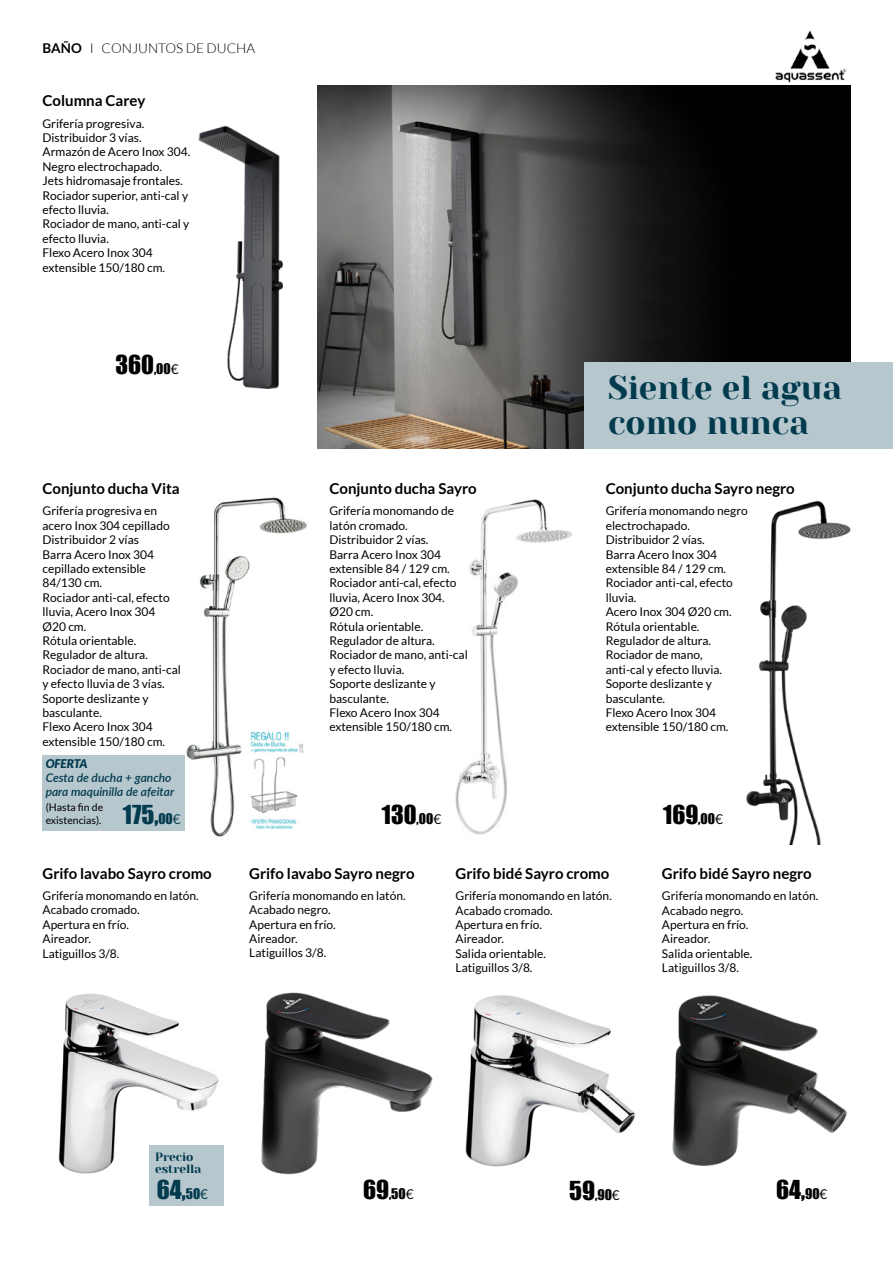
<style>
.page{position:relative;width:893px;height:1263px;background:#fff}
.page>*{position:absolute;margin:0;border:0;box-sizing:border-box;transform-origin:0 0}
.t1{font:33px/34.5px "Yeseva One";color:#023a4e}
.t2{font:24px "Impact";color:#000}
.t3{font:24px "Impact";color:#023a4e}
.t4{font:700 15px "Lato";color:#000}
.t5{font:300 13.5px "Lato";color:#000}
.t6{font:13.5px "Impact";color:#000}
.t7{font:12px/14.4px "Lato";color:#000}
.t8{font:italic 600 12px/14.4px "Lato";color:#023a4e}
.t9{font:12px/12px "Yeseva One";letter-spacing:-.01em;color:#023a4e}
.t10{font:italic 900 12px "Lato";color:#023a4e}
.t11{font:10.5px/12.6px "Lato";color:#000}
.s1{font-weight:700}
.s2{font-size:13.5px}
.s3{font-family:"Lato";font-size:13.5px}
.s4{font-size:24px}
.s5{font-family:"Lato"}
</style>
<div class="page">
<img style="left:746px;top:500px;width:104px;height:345px">
<img style="left:198px;top:125px;width:85px;height:265px">
<img style="left:455px;top:499px;width:118px;height:336px">
<img style="left:318px;top:85px;width:532px;height:364px">
<img style="left:672px;top:995px;width:176px;height:171px">
<img style="left:58px;top:993px;width:166px;height:191px">
<img style="left:465px;top:995px;width:171px;height:172px">
<img style="left:261px;top:992px;width:172px;height:183px">
<img style="left:184px;top:497px;width:123px;height:340px">
<div style="left:585px;top:362px;width:308px;height:87px;background:#b6c7ce"></div>
<img style="left:775px;top:30px;width:72px;height:53px">
<div style="left:149px;top:1145px;width:74px;height:60px;background:#b6c7ce"></div>
<div style="left:43px;top:755px;width:142px;height:75px;background:#b6c7ce"></div>
<p class="t5" style="left:43px;top:41px;width:214px"><span class="s1">BAÑO</span> I CONJUNTOS DE DUCHA</p>
<p class="t4" style="left:43px;top:92px;width:104px">Columna Carey</p>
<p class="t7" style="left:43px;top:116px;width:149px">Grifería progresiva.<br>Distribuidor 3 vías.<br>Armazón de Acero Inox 304.<br>Negro electrochapado.<br>Jets hidromasaje frontales.<br>Rociador superior, anti-cal y efecto lluvia.<br>Rociador de mano, anti-cal y efecto lluvia.<br>Flexo Acero Inox 304 extensible 150/180 cm.</p>
<h2 class="t2" style="left:115px;top:346px;width:65px">360<span class="s2">,00</span><span class="s3">€</span></h2>
<p class="t4" style="left:43px;top:480px;width:139px">Conjunto ducha Vita</p>
<p class="t7" style="left:43px;top:504px;width:140px">Grifería progresiva en acero Inox 304 cepillado<br>Distribuidor 2 vías<br>Barra Acero Inox 304 cepillado extensible<br>84/130 cm.<br>Rociador anti-cal, efecto lluvia, Acero Inox 304<br>Ø20 cm.<br>Rótula orientable.<br>Regulador de altura.<br>Rociador de mano, anti-cal y efecto lluvia de 3 vías.<br>Soporte deslizante y basculante.<br>Flexo Acero Inox 304 extensible 150/180 cm.</p>
<p class="t10" style="left:46px;top:756px;width:43px">OFERTA</p>
<p class="t8" style="left:46px;top:770px;width:130px">Cesta de ducha + gancho para maquinilla de afeitar</p>
<p class="t11" style="left:46px;top:801px;width:59px">(Hasta fin de existencias).</p>
<h2 class="t3" style="left:123px;top:796px;width:59px">175,<span class="s2">00</span><span class="s3">€</span></h2>
<h1 class="t1" style="left:608px;top:369px;width:236px">Siente el agua como nunca</h1>
<p class="t4" style="left:329px;top:480px;width:149px">Conjunto ducha Sayro</p>
<p class="t4" style="left:606px;top:480px;width:191px">Conjunto ducha Sayro negro</p>
<p class="t7" style="left:329px;top:504px;width:140px">Grifería monomando de latón cromado.<br>Distribuidor 2 vías.<br>Barra Acero Inox 304 extensible 84 / 129 cm.<br>Rociador anti-cal, efecto lluvia, Acero Inox 304.<br>Ø20 cm.<br>Rótula orientable.<br>Regulador de altura.<br>Rociador de mano, anti-cal y efecto lluvia.<br>Soporte deslizante y basculante.<br>Flexo Acero Inox 304 extensible 150/180 cm.</p>
<p class="t7" style="left:606px;top:504px;width:144px">Grifería monomando negro electrochapado.<br>Distribuidor 2 vías.<br>Barra Acero Inox 304 extensible 84 / 129 cm.<br>Rociador anti-cal, efecto lluvia.<br>Acero Inox 304 Ø20 cm.<br>Rótula orientable.<br>Regulador de altura.<br>Rociador de mano,<br>anti-cal y efecto lluvia.<br>Soporte deslizante y basculante.<br>Flexo Acero Inox 304 extensible 150/180 cm.</p>
<h2 class="t2" style="left:382px;top:796px;width:61px">130<span class="s2">,00</span><span class="s3">€</span></h2>
<h2 class="t2" style="left:663px;top:796px;width:61px">169<span class="s2">,00</span><span class="s3">€</span></h2>
<p class="t4" style="left:43px;top:864px;width:171px">Grifo lavabo Sayro cromo</p>
<p class="t4" style="left:455px;top:865px;width:155px">Grifo bidé Sayro cromo</p>
<p class="t4" style="left:249px;top:864px;width:167px">Grifo lavabo Sayro negro</p>
<p class="t4" style="left:662px;top:865px;width:151px">Grifo bidé Sayro negro</p>
<p class="t7" style="left:43px;top:888px;width:158px">Grifería monomando en latón.<br>Acabado cromado.<br>Apertura en frío.<br>Aireador.<br>Latiguillos 3/8.</p>
<p class="t7" style="left:249px;top:888px;width:158px">Grifería monomando en latón.<br>Acabado negro.<br>Apertura en frío.<br>Aireador.<br>Latiguillos 3/8.</p>
<p class="t7" style="left:455px;top:888px;width:158px">Grifería monomando en latón.<br>Acabado cromado.<br>Apertura en frío.<br>Aireador.<br>Salida orientable.<br>Latiguillos 3/8.</p>
<p class="t7" style="left:662px;top:888px;width:158px">Grifería monomando en latón.<br>Acabado negro.<br>Apertura en frío.<br>Aireador.<br>Salida orientable.<br>Latiguillos 3/8.</p>
<p class="t9" style="left:155px;top:1151px;width:47px">Precio estrella</p>
<h2 class="t3" style="left:157px;top:1171px;width:53px">64,<span class="s2">50</span><span class="s3">€</span></h2>
<p class="t6" style="left:569px;top:1184px;width:52px"><span class="s4">59</span>,90<span class="s5">€</span></p>
<p class="t6" style="left:363px;top:1183px;width:52px"><span class="s4">69</span>,50<span class="s5">€</span></p>
<h2 class="t2" style="left:776px;top:1171px;width:53px">64,<span class="s2">90</span><span class="s3">€</span></h2>
</div>
